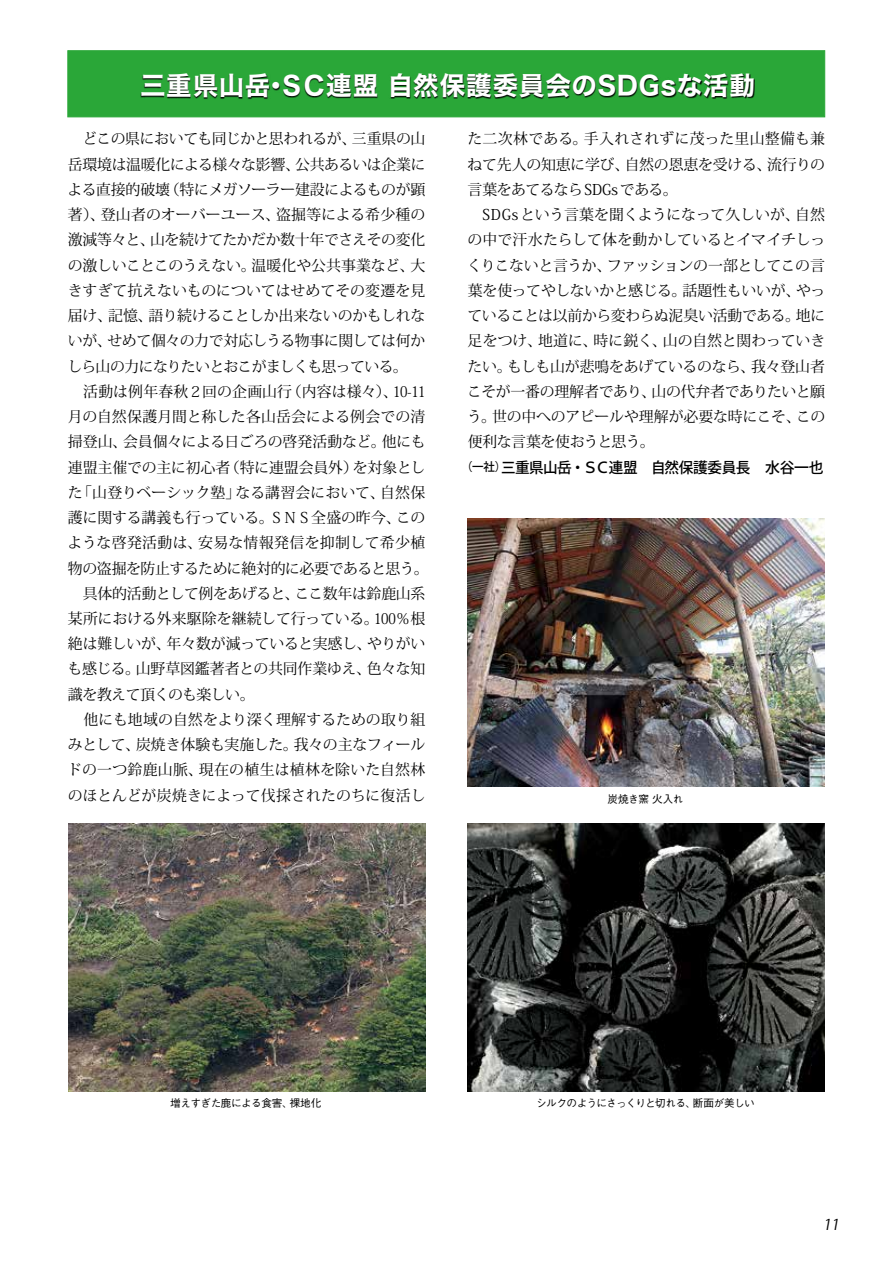
<style>
.page{position:relative;width:893px;height:1263px;background:#fff}
.page>*{position:absolute;margin:0;border:0;box-sizing:border-box;transform-origin:0 0}
.t1{font:25.5px "Hira Kaku Std W7";letter-spacing:.03em;color:#fff}
.t2{font:14.85px/25.2px "Koz Min Pro";letter-spacing:-.015em;color:#000}
.t3{font:500 14.85px "Koz Go Pro";letter-spacing:-.03em;color:#000}
.t4{font:italic 14.85px "Koz Go Pro";color:#000}
.t5{font:500 10.65px "Gothic BBB Pro";letter-spacing:-.045em;color:#000}
.s1{font-size:11.7px}
</style>
<div class="page">
<img style="left:68px;top:823px;width:357px;height:268px">
<img style="left:468px;top:823px;width:357px;height:268px">
<img style="left:468px;top:519px;width:357px;height:268px">
<div style="left:68px;top:50px;width:757px;height:67px;background:#2aa738;border:1px solid #2aa738"></div>
<div style="left:140px;top:74px;width:615px;height:26px;background:#000;opacity:.95"></div>
<h1 class="t1" style="left:140px;top:66px;width:616px">三重県山岳・ＳＣ連盟 自然保護委員会のSDGsな活動</h1>
<p class="t2" style="left:67px;top:126px;width:363px">　どこの県においても同じかと思われるが、三重県の山岳環境は温暖化による様々な影響、公共あるいは企業による直接的破壊（特にメガソーラー建設によるものが顕著）、登山者のオーバーユース、盗掘等による希少種の激減等々と、山を続けてたかだか数十年でさえその変化の激しいことこのうえない。温暖化や公共事業など、大きすぎて抗えないものについてはせめてその変遷を見届け、記憶、語り続けることしか出来ないのかもしれないが、せめて個々の力で対応しうる物事に関しては何かしら山の力になりたいとおこがましくも思っている。<br>　活動は例年春秋２回の企画山行（内容は様々）、10-11月の自然保護月間と称した各山岳会による例会での清掃登山、会員個々による日ごろの啓発活動など。他にも連盟主催での主に初心者（特に連盟会員外）を対象とした「山登りベーシック塾」なる講習会において、自然保護に関する講義も行っている。ＳＮＳ全盛の昨今、このような啓発活動は、安易な情報発信を抑制して希少植物の盗掘を防止するために絶対的に必要であると思う。　具体的活動として例をあげると、ここ数年は鈴鹿山系某所における外来駆除を継続して行っている。100％根絶は難しいが、年々数が減っていると実感し、やりがいも感じる。山野草図鑑著者との共同作業ゆえ、色々な知識を教えて頂くのも楽しい。<br>　他にも地域の自然をより深く理解するための取り組みとして、炭焼き体験も実施した。我々の主なフィールドの一つ鈴鹿山脈、現在の植生は植林を除いた自然林のほとんどが炭焼きによって伐採されたのちに復活し</p>
<p class="t2" style="left:467px;top:126px;width:360px">た二次林である。手入れされずに茂った里山整備も兼ねて先人の知恵に学び、自然の恩恵を受ける、流行りの言葉をあてるならSDGs である。<br>　SDGsという言葉を聞くようになって久しいが、自然の中で汗水たらして体を動かしているとイマイチしっくりこないと言うか、ファッションの一部としてこの言葉を使ってやしないかと感じる。話題性もいいが、やっていることは以前から変わらぬ泥臭い活動である。地に足をつけ、地道に、時に鋭く、山の自然と関わっていきたい。もしも山が悲鳴をあげているのなら、我々登山者こそが一番の理解者であり、山の代弁者でありたいと願う。世の中へのアピールや理解が必要な時にこそ、この便利な言葉を使おうと思う。</p>
<p class="t3" style="left:461px;top:458px;width:364px"><span class="s1">（一社）</span>三重県山岳・ＳＣ連盟　自然保護委員長　水谷一也</p>
<p class="t5" style="left:608px;top:790px;width:77px">炭焼き窯 火入れ</p>
<p class="t5" style="left:170px;top:1095px;width:153px">増えすぎた鹿による食害、裸地化</p>
<p class="t5" style="left:536px;top:1095px;width:220px">シルクのようにさっくりと切れる、断面が美しい</p>
<p class="t4" style="left:823px;top:1214px;width:21px">11</p>
</div>
